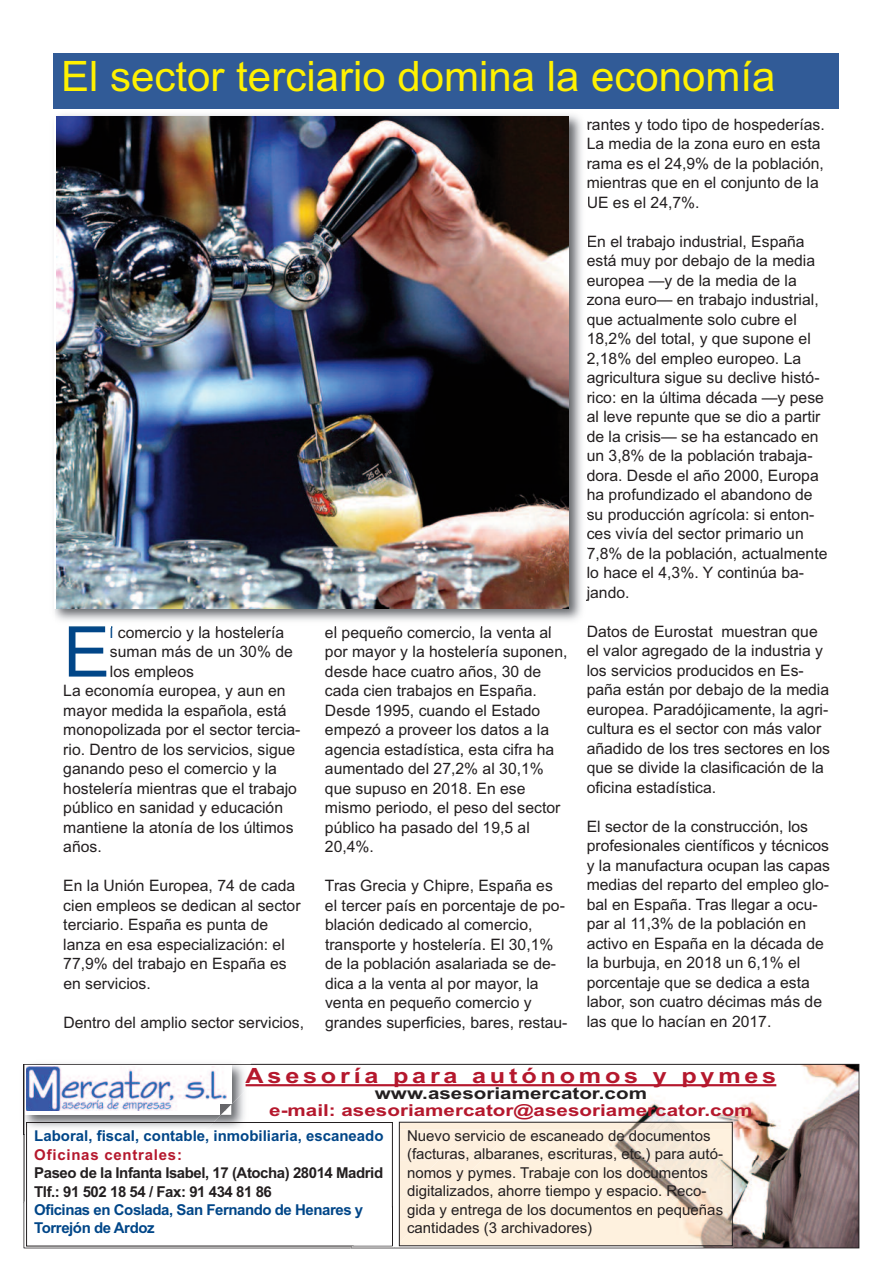
<style>
.page{position:relative;width:893px;height:1263px;background:#fff}
.page>*{position:absolute;margin:0;border:0;box-sizing:border-box;transform-origin:0 0}
.t1{font:70.2px "Arial";color:#014688}
.t2{font:42px "Arial";color:#fff101}
.t3{font:700 21px "Arial";letter-spacing:.15em;color:#b5182d;scale:1.2 1}
.t4{font:700 16.5px "Arial";color:#b5182d;scale:1.25 1}
.t5{font:700 16.5px "Arial";color:#231f20;scale:1.25 1}
.t6{font:15.75px/19.5px "Arial";color:#231f20}
.t7{font:15px/18.5px "Arial";color:#231f20}
.t8{font:700 15px/18.5px "Arial";letter-spacing:-.03em;color:#231f20}
.t9{font:700 15px/18.5px "Arial";letter-spacing:-.03em;color:#014688}
.t10{font:700 15px "Arial";color:#014688}
.t11{font:700 15px "Arial";letter-spacing:.05em;color:#b5182d}
.s1{color:#014688}
</style>
<div class="page">
<img style="left:23px;top:1063px;width:228px;height:71px">
<div style="left:25px;top:1065px;width:206px;height:50px;background:#fff"></div>
<img style="left:27px;top:1066px;width:189px;height:44px">
<svg style="left:858px;top:1067px;width:2px;height:28px"></svg>
<img style="left:251px;top:1067px;width:607px;height:62px">
<img style="left:206px;top:1085px;width:45px;height:44px">
<svg style="left:221px;top:1104px;width:10px;height:11px"></svg>
<hr style="left:246px;top:1084px;width:530px;height:2px;background:#b5182d">
<img style="left:24px;top:1134px;width:327px;height:113px">
<img style="left:92px;top:1129px;width:84px;height:5px">
<img style="left:176px;top:1129px;width:175px;height:31px">
<img style="left:201px;top:1129px;width:50px;height:5px">
<div style="left:26px;top:1122px;width:367px;height:124px;border:1px solid #231f20"></div>
<img style="left:394px;top:1247px;width:340px;height:2px">
<img style="left:398px;top:1129px;width:454px;height:118px">
<img style="left:335px;top:1248px;width:59px;height:1px">
<img style="left:351px;top:1199px;width:49px;height:48px">
<img style="left:353px;top:1206px;width:40px;height:41px">
<img style="left:401px;top:1124px;width:329px;height:5px">
<img style="left:401px;top:1160px;width:329px;height:84px">
<div style="left:401px;top:1160px;width:81px;height:82px;background:#fdf0de"></div>
<div style="left:439px;top:1129px;width:73px;height:31px;background:#fdefdd"></div>
<div style="left:399px;top:1122px;width:333px;height:124px;border:1px solid #231f20"></div>
<img style="left:54px;top:114px;width:534px;height:514px">
<img style="left:69px;top:626px;width:43px;height:2px">
<img style="left:169px;top:626px;width:54px;height:2px">
<img style="left:333px;top:626px;width:90px;height:2px">
<svg style="left:586px;top:586px;width:2px;height:15px"></svg>
<img style="left:56px;top:117px;width:513px;height:491px">
<div style="left:54px;top:53px;width:785px;height:56px;background:#315b97"></div>
<h2 class="t2" style="left:61px;top:52px;width:716px">El sector terciario domina la economía</h2>
<p class="t6" style="left:587px;top:114px;width:240px">rantes y todo tipo de hospederías.<br>La media de la zona euro en esta rama es el 24,9% de la población, mientras que en el conjunto de la<br>UE es el 24,7%.</p>
<p class="t6" style="left:587px;top:231px;width:242px">En el trabajo industrial, España está muy por debajo de la media europea —y de la media de la zona euro— en trabajo industrial, que actualmente solo cubre el<br>18,2% del total, y que supone el<br>2,18% del empleo europeo. La agricultura sigue su declive histó&shy;rico: en la última década —y pese al leve repunte que se dio a partir de la crisis— se ha estancado en un 3,8% de la población trabaja&shy;dora. Desde el año 2000, Europa ha profundizado el abandono de su producción agrícola: si enton&shy;ces vivía del sector primario un<br>7,8% de la población, actualmente lo hace el 4,3%. Y continúa ba&shy;jando.</p>
<p class="t6" style="left:587px;top:621px;width:245px">Datos de Eurostat muestran que el valor agregado de la industria y los servicios producidos en Es&shy;paña están por debajo de la media europea. Paradójicamente, la agri&shy;cultura es el sector con más valor añadido de los tres sectores en los que se divide la clasificación de la oficina estadística.</p>
<p class="t6" style="left:587px;top:816px;width:245px">El sector de la construcción, los profesionales científicos y técnicos y la manufactura ocupan las capas medias del reparto del empleo glo&shy;bal en España. Tras llegar a ocu&shy;par al 11,3% de la población en activo en España en la década de la burbuja, en 2018 un 6,1% el porcentaje que se dedica a esta labor, son cuatro décimas más de las que lo hacían en 2017.</p>
<h3 class="t3" style="left:246px;top:1063px;width:444px">Asesoría para autónomos y pymes</h3>
<p class="t5" style="left:375px;top:1084px;width:219px">www.asesoriamercator.com</p>
<p class="t4" style="left:269px;top:1100px;width:388px">e-mail: asesoriamercator@asesoriamercator.com</p>
<p class="t10" style="left:34px;top:1127px;width:351px">Laboral, fiscal, contable, inmobiliaria, escaneado</p>
<p class="t11" style="left:34px;top:1146px;width:149px">Oficinas centrales:</p>
<p class="t8" style="left:34px;top:1164px;width:350px">Paseo de la Infanta Isabel, 17 (Atocha) 28014 Madrid<br>Tlf.: 91 502 18 54 / Fax: 91 434 81 86</p>
<p class="t9" style="left:34px;top:1200px;width:331px">Oficinas en Coslada, San Fernando de Henares y<br>Torrejón de Ardoz</p>
<h1 class="t1" style="left:63px;top:611px;width:48px">E</h1>
<p class="t6" style="left:110px;top:622px;width:176px"><span class="s1">l</span> comercio y la hostelería</p>
<p class="t6" style="left:325px;top:622px;width:244px">el pequeño comercio, la venta al por mayor y la hostelería suponen, desde hace cuatro años, 30 de cada cien trabajos en España.<br>Desde 1995, cuando el Estado empezó a proveer los datos a la agencia estadística, esta cifra ha aumentado del 27,2% al 30,1% que supuso en 2018. En ese mismo periodo, el peso del sector público ha pasado del 19,5 al<br>20,4%.</p>
<p class="t6" style="left:325px;top:876px;width:244px">Tras Grecia y Chipre, España es el tercer país en porcentaje de po&shy;blación dedicado al comercio, transporte y hostelería. El 30,1% de la población asalariada se de&shy;dica a la venta al por mayor, la venta en pequeño comercio y grandes superficies, bares, restau-</p>
<p class="t6" style="left:110px;top:642px;width:184px">suman más de un 30% de</p>
<p class="t6" style="left:110px;top:661px;width:86px">los empleos</p>
<p class="t6" style="left:63px;top:681px;width:224px">La economía europea, y aun en</p>
<p class="t6" style="left:63px;top:700px;width:225px">mayor medida la española, está</p>
<p class="t6" style="left:63px;top:720px;width:239px">monopolizada por el sector tercia-</p>
<p class="t6" style="left:63px;top:739px;width:233px">rio. Dentro de los servicios, sigue</p>
<p class="t6" style="left:63px;top:759px;width:215px">ganando peso el comercio y la</p>
<p class="t6" style="left:63px;top:778px;width:235px">hostelería mientras que el trabajo</p>
<p class="t6" style="left:63px;top:798px;width:221px">público en sanidad y educación</p>
<p class="t6" style="left:63px;top:817px;width:232px">mantiene la atonía de los últimos</p>
<p class="t6" style="left:63px;top:837px;width:40px">años.</p>
<p class="t6" style="left:63px;top:876px;width:239px">En la Unión Europea, 74 de cada cien empleos se dedican al sector terciario. España es punta de lanza en esa especialización: el<br>77,9% del trabajo en España es en servicios.</p>
<p class="t6" style="left:63px;top:1012px;width:242px">Dentro del amplio sector servicios,</p>
<p class="t7" style="left:407px;top:1126px;width:318px">Nuevo servicio de escaneado de documentos (facturas, albaranes, escrituras, etc.) para autó&shy;nomos y pymes. Trabaje con los documentos digitalizados, ahorre tiempo y espacio. Reco&shy;gida y entrega de los documentos en pequeñas cantidades (3 archivadores)</p>
</div>
